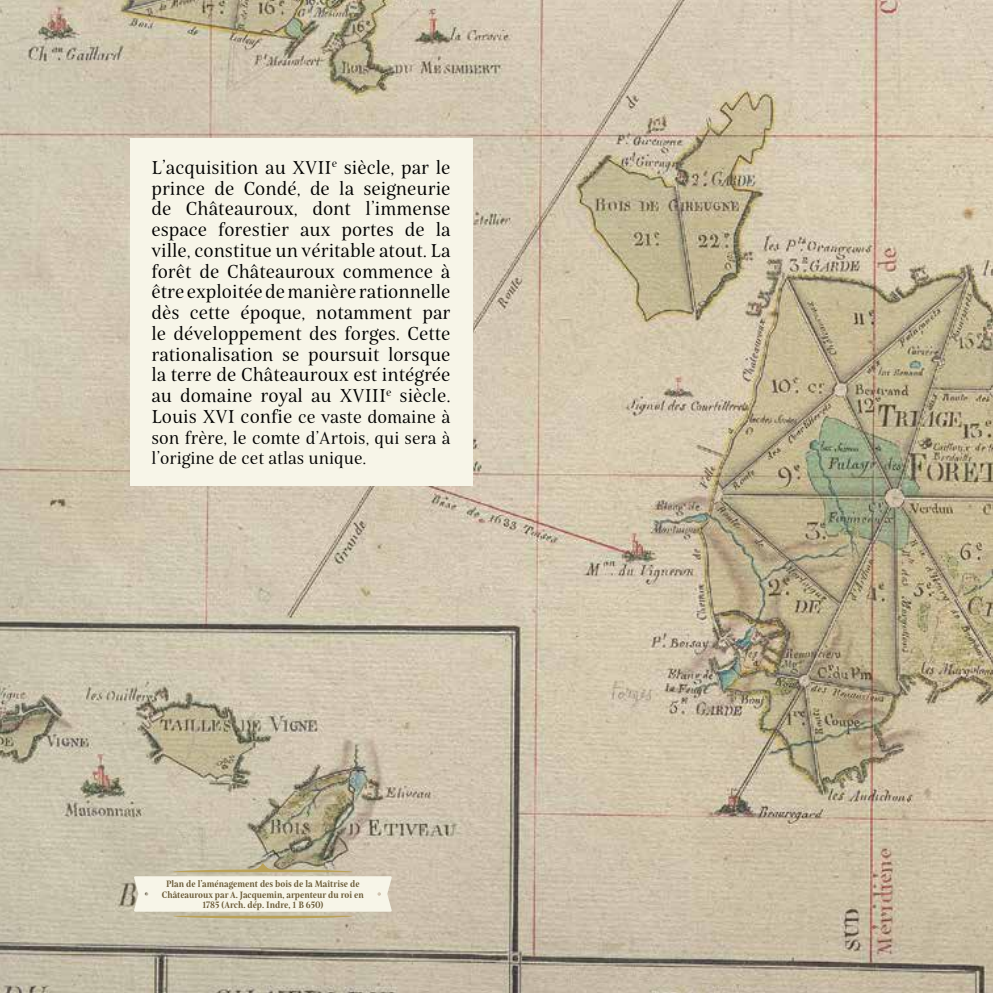
<style>
.page{position:relative;width:993px;height:993px;background:#fff}
.page>*{position:absolute;margin:0;border:0;box-sizing:border-box;transform-origin:0 0}
.t1{font:19.07px/20.8px "Belda Nor Reg";color:#000;text-align:justify}
.t2{font:18.03px "Belda Nor Reg";color:#000}
.t3{font:17.5px/19.8px "Belda Nor Reg";color:#000}
.t4{font:9.45px/10.5px "Belda Con Bol";color:#675733;text-align:center}
.s1{font-size:19.07px}
.s2{font-size:18.03px}
</style>
<div class="page">
<svg style="left:992px;top:0;width:1px;height:992px"></svg>
<img style="left:0;top:0;width:992px;height:992px">
<svg style="left:76px;top:678px;width:352px;height:314px;background:#c4bca7"></svg>
<div style="left:130px;top:138px;width:342px;height:347px;background:#f7f5e8"></div>
<p class="t1" style="left:151px;top:157px;width:301px">L’acquisition au XVII<sup>e</sup> siècle, par le prince de Condé, de la seigneurie de Châteauroux, dont l’immense espace forestier aux portes de la ville, constitue un véritable atout. La forêt de Châteauroux commence à être exploitée de manière rationnelle dès cette époque, notamment par le développement des forges. Cette rationalisation se poursuit lorsque la terre de Châteauroux est intégrée au domaine royal au XVIII<sup>e</sup> siècle.</p>
<p class="t2" style="left:151px;top:405px;width:300px"><span class="s1">Louis XVI confie</span> ce vaste domaine à</p>
<p class="t3" style="left:151px;top:428px;width:300px"><span class="s2">son frère, le comte</span> d’Artois, qui sera à l’origine de cet atlas unique.</p>
<p class="t4" style="left:162px;top:878px;width:203px">Plan de l’aménagement des bois de la Maîtrise de<br>Châteauroux par A. Jacquemin, arpenteur du roi en<br>1785 (Arch. dép. Indre, 1 B 650)</p>
</div>
